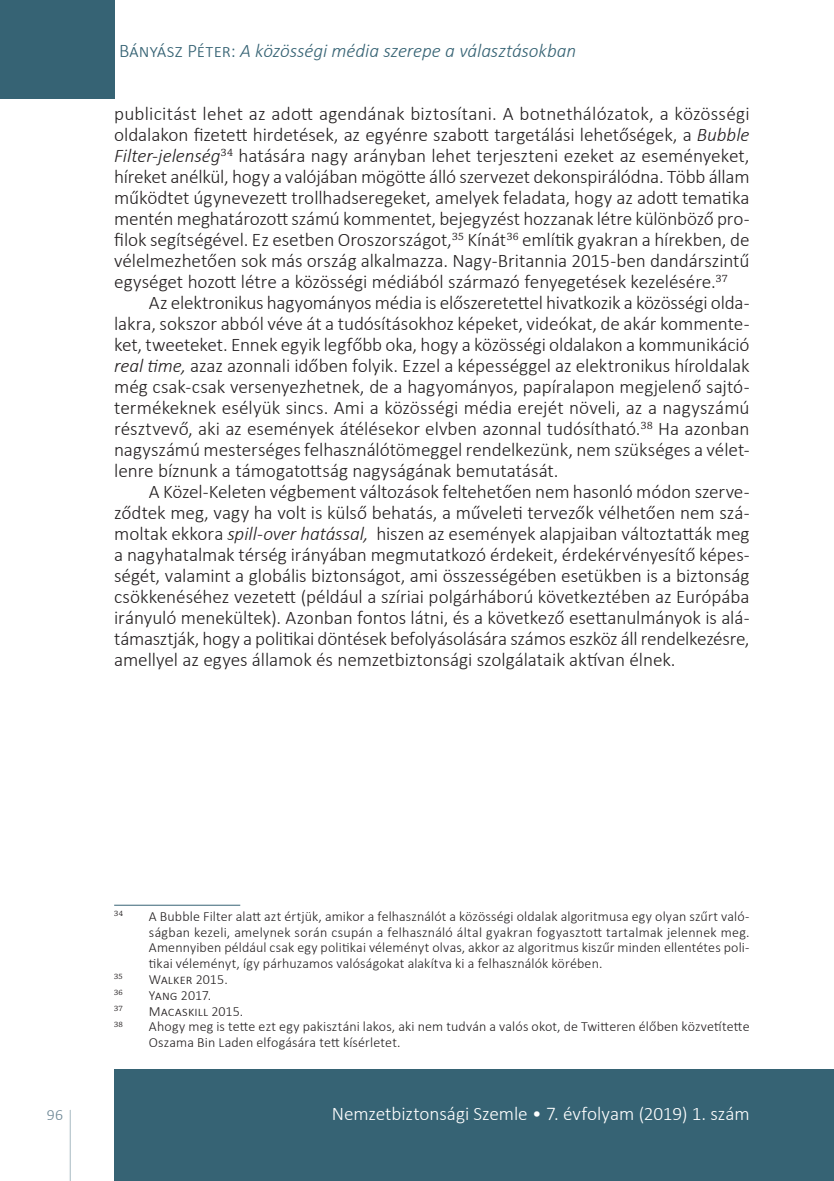
<style>
.page{position:relative;width:834px;height:1181px;background:#fff}
.page>*{position:absolute;margin:0;border:0;box-sizing:border-box;transform-origin:0 0}
._1__Body_copy{font:300 19.25px/21px "Calibri";letter-spacing:-.005em;color:#231f20;text-align:justify}
.t1{font:italic 300 19.25px "Calibri";letter-spacing:-.005em;color:#366374}
.t2{font:300 19.25px "Calibri";letter-spacing:-.005em;color:#fff}
.t3{font:300 15.75px "Calibri";color:#6c8694}
.Footnote_text{font:300 14px/15.8px "Calibri";letter-spacing:.005em;color:#231f20;text-align:justify}
.Footnote_text-2{font:8.22px "Chaparral Pro";letter-spacing:.025em;color:#231f20}
.s1{font-style:normal}
.s2{font-style:italic}
</style>
<div class="page">
<div style="left:114px;top:1069px;width:719px;height:112px;background:#366374"></div>
<hr style="left:833px;top:1069px;width:1px;height:112px;background:#366374">
<div style="left:0;top:0;width:114px;height:99px;background:#366374"></div>
<svg style="left:69px;top:1110px;width:2px;height:71px"></svg>
<hr style="left:114px;top:905px;width:126px;height:1px;background:#366374">
<p class="t1" style="left:119px;top:39px;width:458px"><span class="s1">Bányász Péter:</span> A közösségi média szerepe a választásokban</p>
<p class="_1__Body_copy" style="left:114px;top:103px;width:636px">publicitást lehet az adott agendának biztosítani. A botnethálózatok, a közösségi oldalakon fizetett hirdetések, az egyénre szabott targetálási lehetőségek, a <span class="s2">Bubble Filter-jelenség</span><sup>34</sup> hatására nagy arányban lehet terjeszteni ezeket az eseményeket, híreket anélkül, hogy a valójában mögötte álló szervezet dekonspirálódna. Több állam működtet úgynevezett trollhadseregeket, amelyek feladata, hogy az adott tematika mentén meghatározott számú kommentet, bejegyzést hozzanak létre különböző pro&shy;filok segítségével. Ez esetben Oroszországot,<sup>35</sup> Kínát<sup>36</sup> említik gyakran a hírekben, de vélelmezhetően sok más ország alkalmazza. Nagy-Britannia 2015-ben dandárszintű egységet hozott létre a közösségi médiából származó fenyegetések kezelésére.<sup>37</sup></p>
<p class="_1__Body_copy" style="left:114px;top:292px;width:636px;text-indent:35px">Az elektronikus hagyományos média is előszeretettel hivatkozik a közösségi olda&shy;lakra, sokszor abból véve át a tudósításokhoz képeket, videókat, de akár kommente&shy;ket, tweeteket. Ennek egyik legfőbb oka, hogy a közösségi oldalakon a kommunikáció <span class="s2">real time,</span> azaz azonnali időben folyik. Ezzel a képességgel az elektronikus híroldalak még csak-csak versenyezhetnek, de a hagyományos, papíralapon megjelenő sajtó&shy;termékeknek esélyük sincs. Ami a közösségi média erejét növeli, az a nagyszámú résztvevő, aki az események átélésekor elvben azonnal tudósítható.<sup>38</sup> Ha azonban nagyszámú mesterséges felhasználótömeggel rendelkezünk, nem szükséges a vélet&shy;lenre bíznunk a támogatottság nagyságának bemutatását.</p>
<p class="_1__Body_copy" style="left:114px;top:481px;width:636px;text-indent:35px">A Közel-Keleten végbement változások feltehetően nem hasonló módon szerve&shy;ződtek meg, vagy ha volt is külső behatás, a műveleti tervezők vélhetően nem szá&shy;moltak ekkora <span class="s2">spill-over hatással,</span> hiszen az események alapjaiban változtatták meg a nagyhatalmak térség irányában megmutatkozó érdekeit, érdekérvényesítő képes&shy;ségét, valamint a globális biztonságot, ami összességében esetükben is a biztonság csökkenéséhez vezetett (például a szíriai polgárháború következtében az Európába irányuló menekültek). Azonban fontos látni, és a következő esettanulmányok is alá&shy;támasztják, hogy a politikai döntések befolyásolására számos eszköz áll rendelkezésre, amellyel az egyes államok és nemzetbiztonsági szolgálataik aktívan élnek.</p>
<p class="t3" style="left:47px;top:1105px;width:18px">96</p>
<p class="Footnote_text-2" style="left:114px;top:909px;width:10px">34</p>
<p class="Footnote_text" style="left:149px;top:908px;width:602px">A Bubble Filter alatt azt értjük, amikor a felhasználót a közösségi oldalak algoritmusa egy olyan szűrt való&shy;ságban kezeli, amelynek során csupán a felhasználó által gyakran fogyasztott tartalmak jelennek meg.<br>Amennyiben például csak egy politikai véleményt olvas, akkor az algoritmus kiszűr minden ellentétes poli&shy;tikai véleményt, így párhuzamos valóságokat alakítva ki a felhasználók körében.</p>
<p class="Footnote_text-2" style="left:114px;top:972px;width:10px">35</p>
<p class="Footnote_text" style="left:149px;top:971px;width:80px">Walker 2015.</p>
<p class="Footnote_text-2" style="left:114px;top:988px;width:10px">36</p>
<p class="Footnote_text" style="left:149px;top:987px;width:64px">Yang 2017.</p>
<p class="Footnote_text-2" style="left:114px;top:1003px;width:10px">37</p>
<p class="Footnote_text" style="left:149px;top:1003px;width:96px">Macaskill 2015.</p>
<p class="Footnote_text-2" style="left:114px;top:1019px;width:10px">38</p>
<p class="Footnote_text" style="left:149px;top:1018px;width:602px">Ahogy meg is tette ezt egy pakisztáni lakos, aki nem tudván a valós okot, de Twitteren élőben közvetítette<br>Oszama Bin Laden elfogására tett kísérletet.</p>
<p class="t2" style="left:332px;top:1102px;width:419px">Nemzetbiztonsági Szemle • 7. évfolyam (2019) 1. szám</p>
</div>
